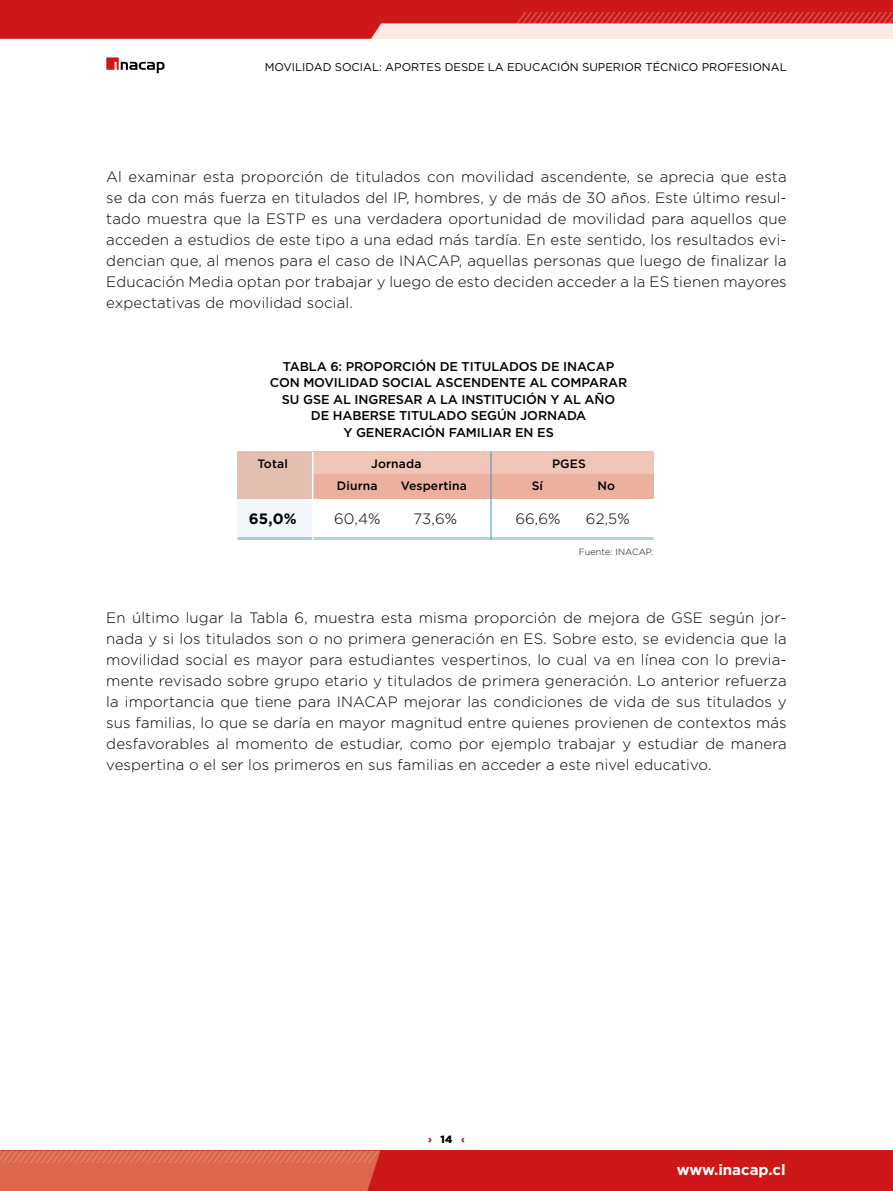
<style>
.page{position:relative;width:893px;height:1191px;background:#fff}
.page>*{position:absolute;margin:0;border:0;box-sizing:border-box;transform-origin:0 0}
.t1{font:300 15px/21px "Gotham";letter-spacing:.01em;color:#000;text-align:justify}
.t2{font:700 15px "Gotham";color:#fff}
.t3{font:700 15px "Gotham";color:#000}
.t4{font:500 12.75px/16.5px "Gotham";letter-spacing:-.01em;color:#000;text-align:center}
.t5{font:500 12.15px "Gotham";letter-spacing:.01em;color:#000}
.t6{font:11.25px "Gotham";color:#000}
.t7{font:900 10.5px "Gotham";color:#d51317}
.t8{font:300 9px "Gotham";letter-spacing:.01em;color:#000}
.s1{color:#000}
</style>
<div class="page">
<svg style="left:0;top:0;width:893px;height:39px;background:#d84a4a"></svg>
<div style="left:0;top:1150px;width:893px;height:41px;background:#cd1719"></div>
<svg style="left:0;top:1150px;width:380px;height:41px;background:#dc664d"></svg>
<div style="left:237px;top:451px;width:417px;height:48px;background:#f1c5b5"></div>
<div style="left:313px;top:474px;width:341px;height:25px;background:#ebb19e"></div>
<svg style="left:237px;top:452px;width:75px;height:87px;fill:#e5beb2"></svg>
<hr style="left:238px;top:537px;width:416px;height:3px;background:#006eab">
<hr style="left:491px;top:451px;width:1px;height:88px;background:#3a92c5">
<hr style="left:312px;top:452px;width:1px;height:87px;background:#fff">
<svg style="left:106px;top:57px;width:59px;height:16px"></svg>
<p class="t6" style="left:265px;top:60px;width:523px">MOVILIDAD SOCIAL: APORTES DESDE LA EDUCACIÓN SUPERIOR TÉCNICO PROFESIONAL</p>
<p class="t1" style="left:106px;top:166px;width:682px">Al examinar esta proporción de titulados con movilidad ascendente, se aprecia que esta se da con más fuerza en titulados del IP, hombres, y de más de 30 años. Este último resul&shy;tado muestra que la ESTP es una verdadera oportunidad de movilidad para aquellos que acceden a estudios de este tipo a una edad más tardía. En este sentido, los resultados evi&shy;dencian que, al menos para el caso de INACAP, aquellas personas que luego de finalizar la Educación Media optan por trabajar y luego de esto deciden acceder a la ES tienen mayores expectativas de movilidad social.</p>
<p class="t4" style="left:270px;top:358px;width:359px">TABLA 6: PROPORCIÓN DE TITULADOS DE INACAP CON MOVILIDAD SOCIAL ASCENDENTE AL COMPARAR SU GSE AL INGRESAR A LA INSTITUCIÓN Y AL AÑO<br>DE HABERSE TITULADO SEGÚN JORNADA<br>Y GENERACIÓN FAMILIAR EN ES</p>
<p class="t5" style="left:257px;top:455px;width:32px">Total</p>
<p class="t5" style="left:371px;top:455px;width:52px">Jornada</p>
<p class="t5" style="left:552px;top:455px;width:35px">PGES</p>
<p class="t5" style="left:337px;top:478px;width:42px">Diurna</p>
<p class="t5" style="left:401px;top:478px;width:68px">Vespertina</p>
<p class="t5" style="left:532px;top:478px;width:13px">Sí</p>
<p class="t5" style="left:598px;top:478px;width:19px">No</p>
<p class="t3" style="left:249px;top:508px;width:49px">65,0%</p>
<p class="t1" style="left:334px;top:507px;width:48px">60,4%</p>
<p class="t1" style="left:413px;top:507px;width:45px">73,6%</p>
<p class="t1" style="left:515px;top:507px;width:47px">66,6%</p>
<p class="t1" style="left:586px;top:507px;width:45px">62,5%</p>
<p class="t8" style="left:579px;top:546px;width:76px">Fuente: INACAP.</p>
<p class="t1" style="left:106px;top:607px;width:682px">En último lugar la Tabla 6, muestra esta misma proporción de mejora de GSE según jor&shy;nada y si los titulados son o no primera generación en ES. Sobre esto, se evidencia que la movilidad social es mayor para estudiantes vespertinos, lo cual va en línea con lo previa&shy;mente revisado sobre grupo etario y titulados de primera generación. Lo anterior refuerza la importancia que tiene para INACAP mejorar las condiciones de vida de sus titulados y sus familias, lo que se daría en mayor magnitud entre quienes provienen de contextos más desfavorables al momento de estudiar, como por ejemplo trabajar y estudiar de manera vespertina o el ser los primeros en sus familias en acceder a este nivel educativo.</p>
<p class="t7" style="left:428px;top:1132px;width:38px">› <span class="s1">14</span> ‹</p>
<p class="t2" style="left:677px;top:1160px;width:110px">www.inacap.cl</p>
</div>
